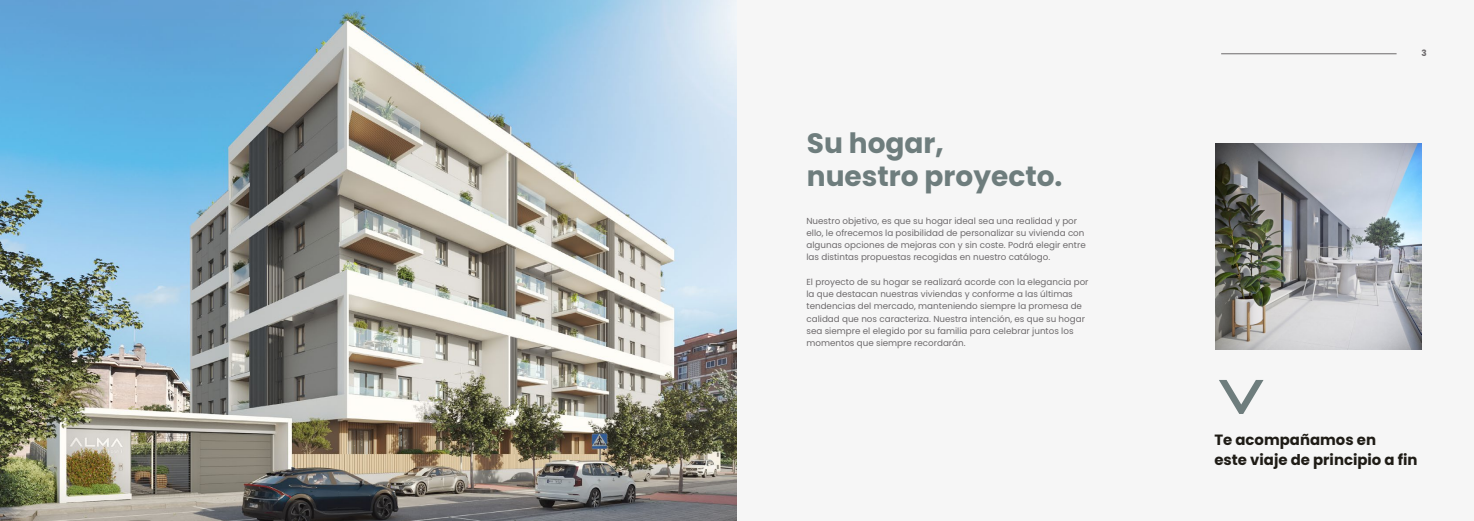
<style>
.page{position:relative;width:1474px;height:521px;background:#fff}
.page>*{position:absolute;margin:0;border:0;box-sizing:border-box;transform-origin:0 0}
.t1{font:700 28px/32.4px "Poppins";color:#6e7d7d}
.t2{font:700 14.88px/20.1px "Poppins";color:#1f1c16}
.t3{font:8.75px/12.2px "Poppins";color:#6d6a6c}
.t4{font:700 8.75px "Poppins";color:#6d6a6c}
</style>
<div class="page">
<div style="left:0;top:0;width:1473px;height:521px;background:#f6f6f6"></div>
<img style="left:0;top:0;width:737px;height:521px">
<svg style="left:1219px;top:380px;width:44px;height:34px"></svg>
<img style="left:1215px;top:143px;width:206px;height:206px">
<hr style="left:1221px;top:53px;width:175px;height:1px;background:#6d6a6c">
<h1 class="t1" style="left:806px;top:128px;width:257px">Su hogar, nuestro proyecto.</h1>
<p class="t3" style="left:806px;top:214px;width:281px">Nuestro objetivo, es que su hogar ideal sea una realidad y por ello, le ofrecemos la posibilidad de personalizar su vivienda con algunas opciones de mejoras con y sin coste. Podrá elegir entre las distintas propuestas recogidas en nuestro catálogo.</p>
<p class="t3" style="left:806px;top:276px;width:283px">El proyecto de su hogar se realizará acorde con la elegancia por la que destacan nuestras viviendas y conforme a las últimas tendencias del mercado, manteniendo siempre la promesa de calidad que nos caracteriza. Nuestra intención, es que su hogar sea siempre el elegido por su familia para celebrar juntos los momentos que siempre recordarán.</p>
<p class="t4" style="left:1421px;top:48px;width:7px">3</p>
<h2 class="t2" style="left:1214px;top:430px;width:205px">Te acompañamos en<br>este viaje de principio a fin</h2>
</div>
